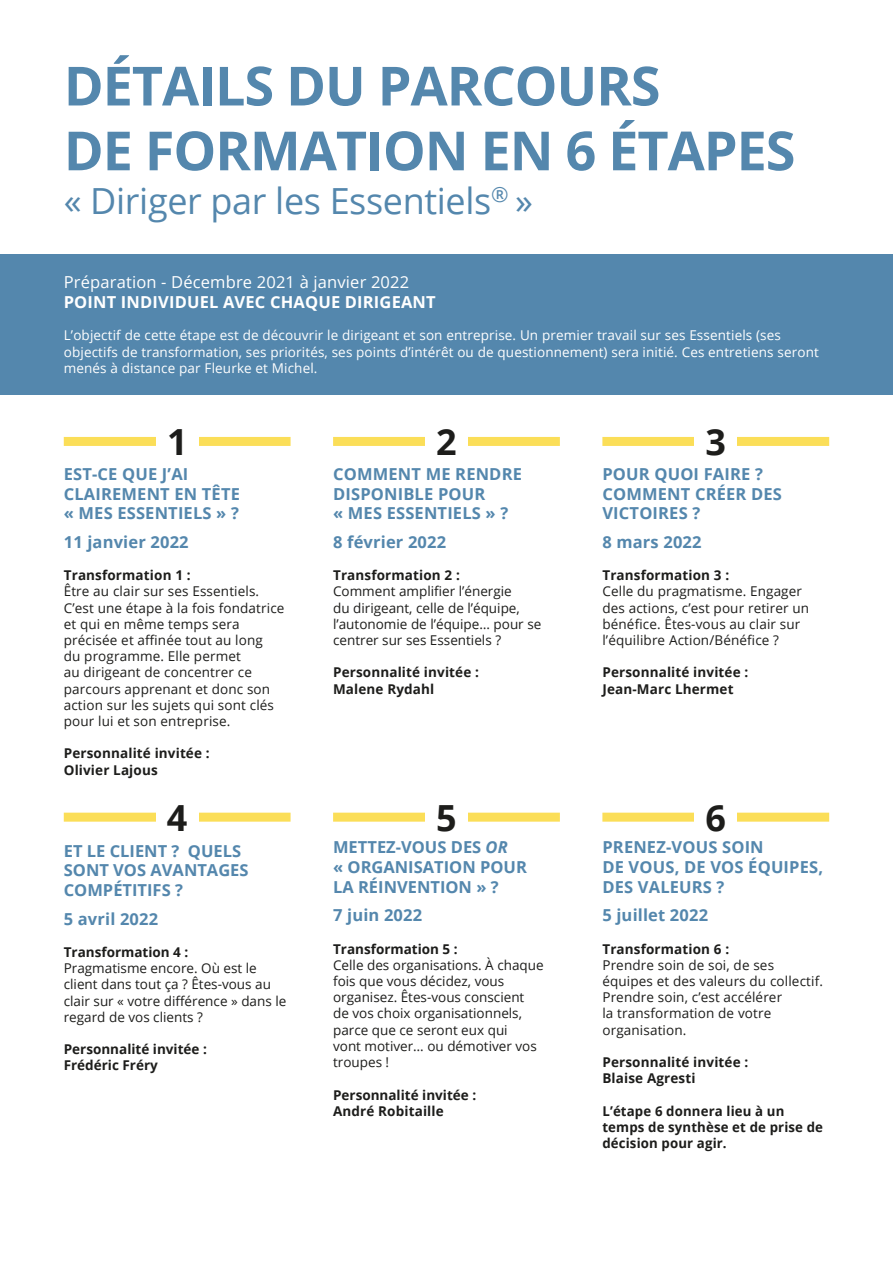
<style>
.page{position:relative;width:893px;height:1263px;background:#fff}
.page>*{position:absolute;margin:0;border:0;box-sizing:border-box;transform-origin:0 0}
.t1{font:700 54px/64.8px "Open Sans";letter-spacing:-.02em;color:#5487ad}
.t2{font:36px "Open Sans";letter-spacing:-.01em;color:#5487ad}
.t3{font:700 36px "Open Sans";color:#1d1d1b}
.t4{font:700 16.5px/19.8px "Open Sans";letter-spacing:.01em;color:#5487ad}
.t5{font:16.5px "Open Sans";letter-spacing:.01em;color:#fff}
.t6{font:700 16.5px "Open Sans";letter-spacing:.01em;color:#fff}
.t7{font:13.5px/16.2px "Open Sans";letter-spacing:.01em;color:#1d1d1b}
.t8{font:700 13.5px/16.2px "Open Sans";letter-spacing:.01em;color:#1d1d1b}
.t9{font:13.5px/16.2px "Open Sans";letter-spacing:.01em;color:#fff}
.s1{font-style:italic}
</style>
<div class="page">
<div style="left:0;top:254px;width:893px;height:140px;background:#5487ad"></div>
<div style="left:64px;top:437px;width:227px;height:9px;background:#fbde58"></div>
<div style="left:333px;top:437px;width:227px;height:9px;background:#fbde58"></div>
<div style="left:602px;top:437px;width:227px;height:9px;background:#fbde58"></div>
<div style="left:64px;top:813px;width:227px;height:9px;background:#fbde58"></div>
<div style="left:333px;top:813px;width:227px;height:9px;background:#fbde58"></div>
<div style="left:602px;top:813px;width:227px;height:9px;background:#fbde58"></div>
<div style="left:156px;top:428px;width:42px;height:27px;background:#fff"></div>
<div style="left:425px;top:428px;width:43px;height:27px;background:#fff"></div>
<div style="left:425px;top:803px;width:43px;height:28px;background:#fff"></div>
<div style="left:694px;top:428px;width:43px;height:27px;background:#fff"></div>
<div style="left:694px;top:803px;width:43px;height:28px;background:#fff"></div>
<div style="left:156px;top:803px;width:42px;height:28px;background:#fff"></div>
<h1 class="t1" style="left:64px;top:52px;width:733px">DÉTAILS DU PARCOURS<br>DE FORMATION EN 6 ÉTAPES</h1>
<h2 class="t2" style="left:64px;top:176px;width:471px">« Diriger par les Essentiels<sup>®</sup> »</h2>
<p class="t5" style="left:64px;top:271px;width:347px">Préparation - Décembre 2021 à janvier 2022</p>
<p class="t6" style="left:64px;top:290px;width:373px">POINT INDIVIDUEL AVEC CHAQUE DIRIGEANT</p>
<p class="t9" style="left:64px;top:327px;width:757px">L’objectif de cette étape est de découvrir le dirigeant et son entreprise. Un premier travail sur ses Essentiels (ses objectifs de transformation, ses priorités, ses points d’intérêt ou de questionnement) sera initié. Ces entretiens seront menés à distance par Fleurke et Michel.</p>
<h2 class="t3" style="left:169px;top:417px;width:19px">1</h2>
<h2 class="t3" style="left:436px;top:417px;width:22px">2</h2>
<p class="t4" style="left:64px;top:463px;width:178px">EST-CE QUE J’AI<br>CLAIREMENT EN TÊTE « MES ESSENTIELS » ?</p>
<p class="t4" style="left:64px;top:531px;width:126px">11 janvier 2022</p>
<p class="t8" style="left:64px;top:567px;width:128px">Transformation 1 :</p>
<p class="t7" style="left:64px;top:583px;width:222px">Être au clair sur ses Essentiels.<br>C’est une étape à la fois fondatrice et qui en même temps sera précisée et affinée tout au long<br>du programme. Elle permet<br>au dirigeant de concentrer ce parcours apprenant et donc son action sur les sujets qui sont clés pour lui et son entreprise.</p>
<p class="t8" style="left:64px;top:745px;width:147px">Personnalité invitée :<br>Olivier Lajous</p>
<p class="t4" style="left:333px;top:463px;width:190px">COMMENT ME RENDRE<br>DISPONIBLE POUR<br>« MES ESSENTIELS » ?</p>
<p class="t4" style="left:333px;top:531px;width:115px">8 février 2022</p>
<p class="t8" style="left:333px;top:567px;width:128px">Transformation 2 :</p>
<p class="t7" style="left:333px;top:583px;width:210px">Comment amplifier l’énergie<br>du dirigeant, celle de l’équipe, l’autonomie de l’équipe… pour se centrer sur ses Essentiels ?</p>
<p class="t8" style="left:333px;top:664px;width:147px">Personnalité invitée :<br>Malene Rydahl</p>
<h2 class="t3" style="left:705px;top:417px;width:22px">3</h2>
<p class="t4" style="left:602px;top:463px;width:181px">POUR QUOI FAIRE ?<br>COMMENT CRÉER DES<br>VICTOIRES ?</p>
<p class="t4" style="left:602px;top:531px;width:101px">8 mars 2022</p>
<p class="t8" style="left:602px;top:567px;width:128px">Transformation 3 :</p>
<p class="t7" style="left:602px;top:583px;width:208px">Celle du pragmatisme. Engager des actions, c’est pour retirer un bénéfice. Êtes-vous au clair sur l’équilibre Action/Bénéfice ?</p>
<p class="t8" style="left:602px;top:664px;width:147px">Personnalité invitée :<br>Jean-Marc Lhermet</p>
<h2 class="t3" style="left:167px;top:792px;width:22px">4</h2>
<h2 class="t3" style="left:705px;top:792px;width:22px">6</h2>
<p class="t4" style="left:64px;top:840px;width:186px">ET LE CLIENT ? QUELS<br>SONT VOS AVANTAGES<br>COMPÉTITIFS ?</p>
<p class="t4" style="left:64px;top:908px;width:96px">5 avril 2022</p>
<p class="t8" style="left:64px;top:943px;width:126px">Transformation 4 :</p>
<p class="t7" style="left:64px;top:960px;width:224px">Pragmatisme encore. Où est le client dans tout ça ? Êtes-vous au clair sur « votre différence » dans le regard de vos clients ?</p>
<p class="t8" style="left:64px;top:1041px;width:145px">Personnalité invitée :<br>Frédéric Fréry</p>
<h2 class="t3" style="left:436px;top:792px;width:22px">5</h2>
<p class="t4" style="left:333px;top:837px;width:195px">METTEZ-VOUS DES <span class="s1">OR<br></span>« ORGANISATION POUR<br>LA RÉINVENTION » ?</p>
<p class="t4" style="left:333px;top:905px;width:91px">7 juin 2022</p>
<p class="t8" style="left:333px;top:940px;width:126px">Transformation 5 :</p>
<p class="t7" style="left:333px;top:956px;width:212px">Celle des organisations. À chaque fois que vous décidez, vous organisez. Êtes-vous conscient<br>de vos choix organisationnels, parce que ce seront eux qui<br>vont motiver… ou démotiver vos troupes !</p>
<p class="t8" style="left:333px;top:1086px;width:145px">Personnalité invitée :<br>André Robitaille</p>
<p class="t4" style="left:602px;top:837px;width:222px">PRENEZ-VOUS SOIN<br>DE VOUS, DE VOS ÉQUIPES,<br>DES VALEURS ?</p>
<p class="t4" style="left:602px;top:905px;width:107px">5 juillet 2022</p>
<p class="t8" style="left:602px;top:940px;width:128px">Transformation 6 :</p>
<p class="t7" style="left:602px;top:956px;width:222px">Prendre soin de soi, de ses équipes et des valeurs du collectif.<br>Prendre soin, c’est accélérer<br>la transformation de votre organisation.</p>
<p class="t8" style="left:602px;top:1054px;width:147px">Personnalité invitée :<br>Blaise Agresti</p>
<p class="t8" style="left:602px;top:1102px;width:222px">L’étape 6 donnera lieu à un temps de synthèse et de prise de décision pour agir.</p>
</div>
